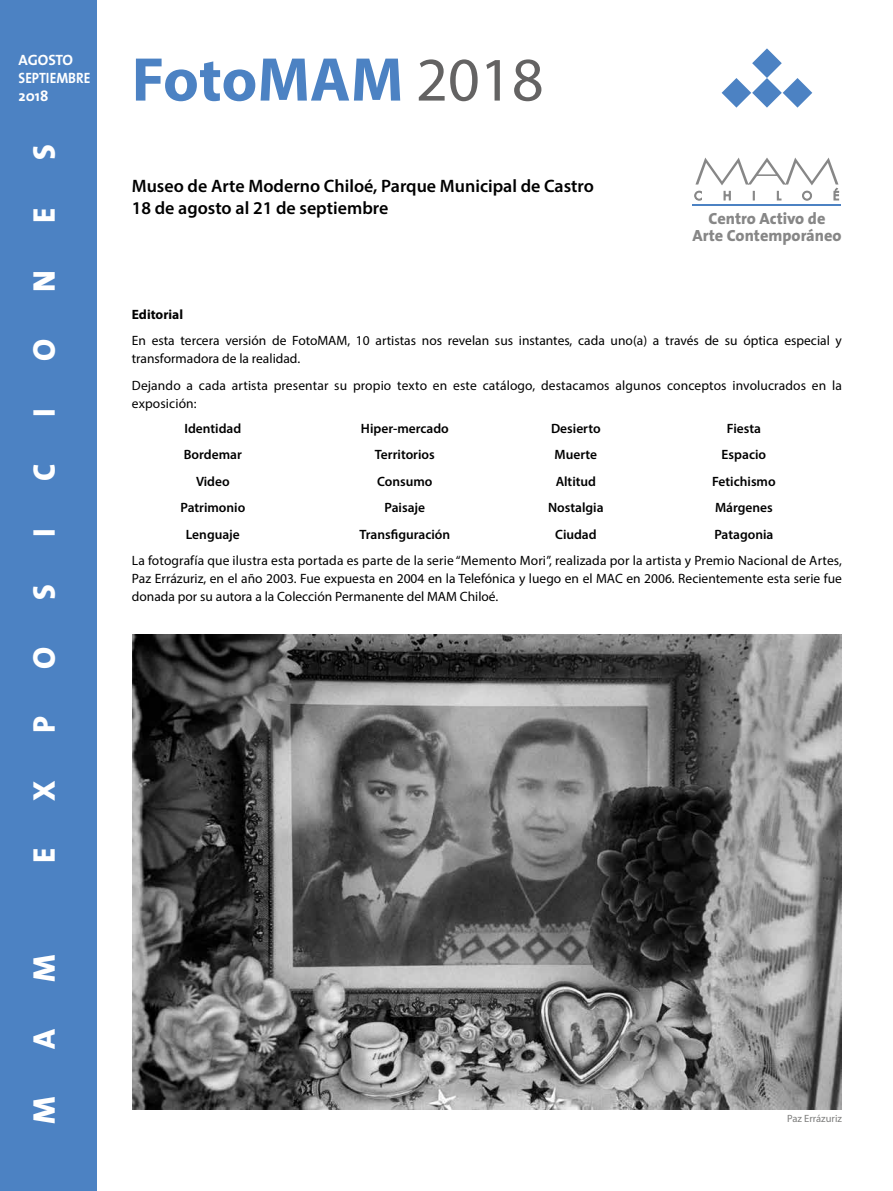
<style>
.page{position:relative;width:893px;height:1191px;background:#fff}
.page>*{position:absolute;margin:0;border:0;box-sizing:border-box;transform-origin:0 0}
.t1{font:700 62.25px "Myriad Pro";color:#4c82c3}
.t2{font:800 31.5px "The Sans";color:#fff}
.t3{font:600 18px/21.6px "Myriad Pro";color:#000}
.t4{font:800 16.35px/17.7px "The Sans";color:#878787;text-align:center}
.t5{font:700 15px/18px "The Sans";color:#fff}
.t6{font:13.5px/18px "Myriad Pro";color:#000}
.t7{font:600 13.5px "Myriad Pro";color:#000}
.t8{font:700 13.5px "Myriad Pro";color:#000}
.t9{font:10.5px "Myriad Pro";color:#7e7e7d}
.s1{font-weight:400;color:#646363}
</style>
<div class="page">
<svg style="left:722px;top:48px;width:90px;height:60px"></svg>
<svg style="left:694px;top:158px;width:145px;height:42px"></svg>
<hr style="left:692px;top:204px;width:149px;height:2px;background:#4c82c3">
<div style="left:0;top:0;width:96px;height:1191px;background:#4c82c3"></div>
<img style="left:133px;top:634px;width:709px;height:475px">
<p class="t5" style="left:19px;top:50px;width:74px">AGOSTO<br>SEPTIEMBRE<br>2018</p>
<h2 class="t2" style="left:18px;top:160px;width:17px;rotate:-90deg">S</h2>
<h2 class="t2" style="left:18px;top:223px;width:17px;rotate:-90deg">E</h2>
<h2 class="t2" style="left:18px;top:292px;width:23px;rotate:-90deg">N</h2>
<h2 class="t2" style="left:18px;top:361px;width:24px;rotate:-90deg">O</h2>
<h2 class="t2" style="left:18px;top:417px;width:10px;rotate:-90deg">I</h2>
<h2 class="t2" style="left:18px;top:481px;width:19px;rotate:-90deg">C</h2>
<h2 class="t2" style="left:18px;top:537px;width:10px;rotate:-90deg">I</h2>
<h2 class="t2" style="left:18px;top:600px;width:17px;rotate:-90deg">S</h2>
<h2 class="t2" style="left:18px;top:669px;width:24px;rotate:-90deg">O</h2>
<h2 class="t2" style="left:18px;top:733px;width:18px;rotate:-90deg">P</h2>
<h2 class="t2" style="left:18px;top:801px;width:22px;rotate:-90deg">X</h2>
<h2 class="t2" style="left:18px;top:863px;width:17px;rotate:-90deg">E</h2>
<h2 class="t2" style="left:18px;top:982px;width:29px;rotate:-90deg">M</h2>
<h2 class="t2" style="left:18px;top:1049px;width:22px;rotate:-90deg">A</h2>
<h2 class="t2" style="left:18px;top:1123px;width:29px;rotate:-90deg">M</h2>
<h1 class="t1" style="left:132px;top:39px;width:413px">FotoMAM <span class="s1">2018</span></h1>
<h3 class="t3" style="left:132px;top:175px;width:464px">Museo de Arte Moderno Chiloé, Parque Municipal de Castro<br>18 de agosto al 21 de septiembre</h3>
<p class="t4" style="left:692px;top:209px;width:151px">Centro Activo de<br>Arte Contemporáneo</p>
<p class="t8" style="left:132px;top:305px;width:53px">Editorial</p>
<p class="t6" style="left:132px;top:331px;width:712px">En esta tercera versión de FotoMAM, 10 artistas nos revelan sus instantes, cada uno(a) a través de su óptica especial y transformadora de la realidad.</p>
<p class="t6" style="left:132px;top:376px;width:712px">Dejando a cada artista presentar su propio texto en este catálogo, destacamos algunos conceptos involucrados en la exposición:</p>
<p class="t7" style="left:184px;top:419px;width:58px">Identidad</p>
<p class="t7" style="left:361px;top:419px;width:89px">Hiper-mercado</p>
<p class="t7" style="left:551px;top:419px;width:51px">Desierto</p>
<p class="t7" style="left:727px;top:419px;width:36px">Fiesta</p>
<p class="t7" style="left:184px;top:446px;width:60px">Bordemar</p>
<p class="t7" style="left:375px;top:446px;width:61px">Territorios</p>
<p class="t7" style="left:555px;top:446px;width:44px">Muerte</p>
<p class="t7" style="left:722px;top:446px;width:46px">Espacio</p>
<p class="t7" style="left:196px;top:472px;width:35px">Video</p>
<p class="t7" style="left:377px;top:472px;width:57px">Consumo</p>
<p class="t7" style="left:556px;top:472px;width:42px">Altitud</p>
<p class="t7" style="left:712px;top:472px;width:65px">Fetichismo</p>
<p class="t7" style="left:180px;top:499px;width:66px">Patrimonio</p>
<p class="t7" style="left:385px;top:499px;width:42px">Paisaje</p>
<p class="t7" style="left:548px;top:499px;width:57px">Nostalgia</p>
<p class="t7" style="left:715px;top:499px;width:59px">Márgenes</p>
<p class="t7" style="left:186px;top:525px;width:56px">Lenguaje</p>
<p class="t7" style="left:360px;top:525px;width:92px">Transfiguración</p>
<p class="t7" style="left:555px;top:525px;width:43px">Ciudad</p>
<p class="t7" style="left:714px;top:525px;width:61px">Patagonia</p>
<p class="t6" style="left:132px;top:551px;width:712px;text-align:justify">La fotografía que ilustra esta portada es parte de la serie “Memento Mori”, realizada por la artista y Premio Nacional de Artes, Paz Errázuriz, en el año 2003. Fue expuesta en 2004 en la Telefónica y luego en el MAC en 2006. Recientemente esta serie fue donada por su autora a la Colección Permanente del MAM Chiloé.</p>
<p class="t9" style="left:787px;top:1112px;width:56px">Paz Errázuriz</p>
</div>
